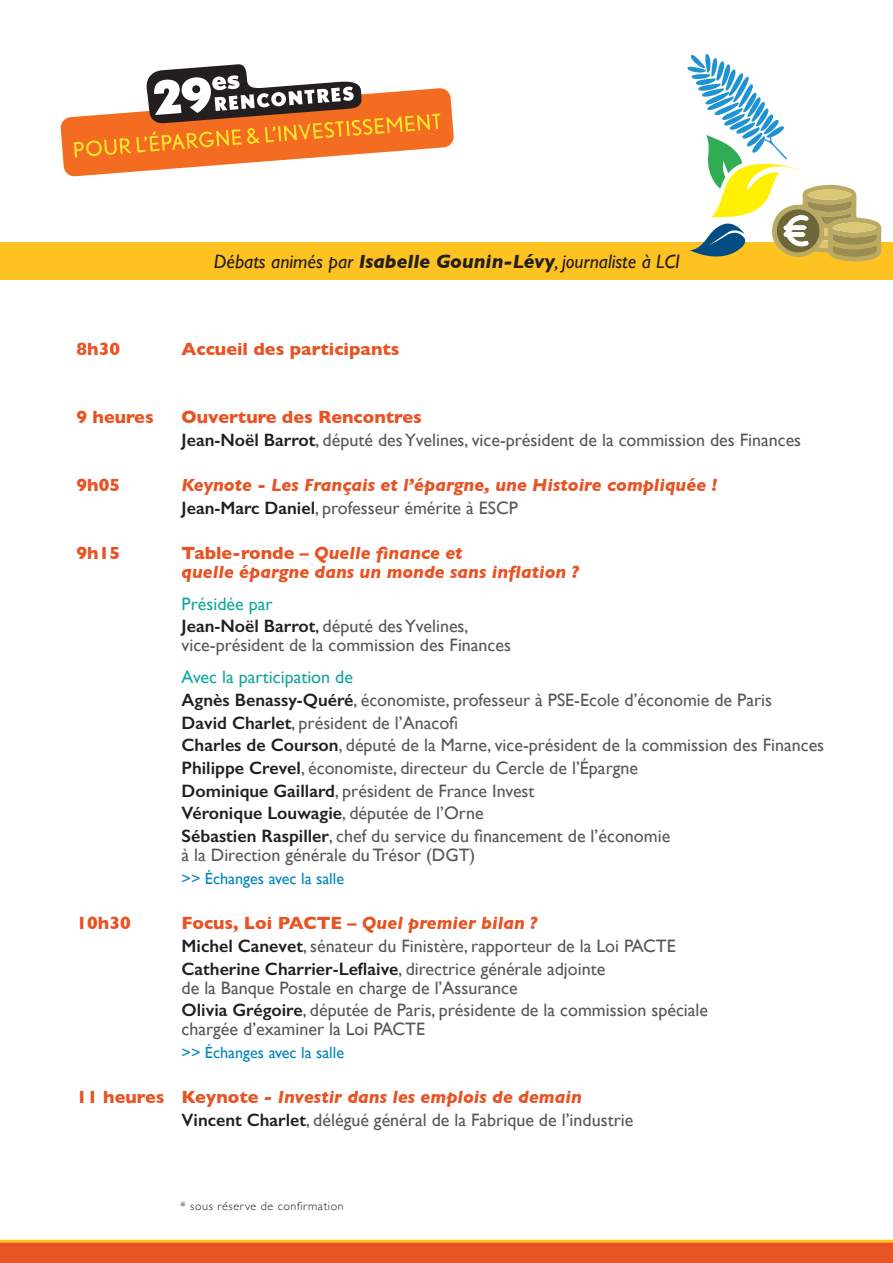
<style>
.page{position:relative;width:893px;height:1263px;background:#fff}
.page>*{position:absolute;margin:0;border:0;box-sizing:border-box;transform-origin:0 0}
.t1{font:italic 19.5px "Gill Sans";color:#231f20}
.t2{font:18px/18.9px "Gill Sans";color:#57585a}
.t3{font:italic 700 18px/18.9px "Gill Sans";color:#e85323}
.t4{font:700 18px "Gill Sans";color:#e85323}
.t5{font:600 18px "Gill Sans";color:#231f20}
.t6{font:18px "Gill Sans";color:#12a79d}
.t7{font:16.2px "Gill Sans";color:#0085b9}
.t8{font:300 12px "Gill Sans";letter-spacing:.05em;color:#231f20}
.s1{font-weight:700}
.s2{font-weight:600;color:#231f20}
.s3{font-style:normal}
.s4{color:#231f20}
.s5{font-weight:400;color:#57585a}
</style>
<div class="page">
<svg style="left:0;top:1239px;width:893px;height:24px;background:#eb6629"></svg>
<div style="left:0;top:242px;width:893px;height:38px;background:#fec221"></div>
<svg style="left:687px;top:54px;width:194px;height:208px"></svg>
<svg style="left:60px;top:64px;width:394px;height:113px"></svg>
<p class="t1" style="left:214px;top:250px;width:468px">Débats animés par <span class="s1">Isabelle Gounin-Lévy</span>, journaliste à LCI</p>
<p class="t4" style="left:77px;top:334px;width:45px">8h30</p>
<p class="t4" style="left:182px;top:334px;width:220px">Accueil des participants</p>
<p class="t4" style="left:77px;top:402px;width:79px">9 heures</p>
<p class="t4" style="left:182px;top:402px;width:242px">Ouverture des Rencontres</p>
<p class="t2" style="left:182px;top:430px;width:621px"><span class="s2">Jean-Noël Barrot</span>, député des Yvelines, vice-président de la commission des Finances</p>
<p class="t4" style="left:77px;top:471px;width:45px">9h05</p>
<p class="t3" style="left:182px;top:475px;width:537px">Keynote - Les Français et l’épargne, une Histoire compliquée !</p>
<p class="t2" style="left:182px;top:498px;width:338px"><span class="s2">Jean-Marc Daniel</span>, professeur émérite à ESCP</p>
<p class="t4" style="left:77px;top:539px;width:45px">9h15</p>
<p class="t3" style="left:182px;top:543px;width:399px"><span class="s3">Table-ronde</span> – Quelle finance et<br>quelle épargne dans un monde sans inflation ?</p>
<p class="t6" style="left:182px;top:593px;width:93px">Présidée par</p>
<p class="t2" style="left:182px;top:617px;width:331px"><span class="s2">Jean-Noël Barrot</span><span class="s4">,</span> député des Yvelines, vice-président de la commission des Finances</p>
<p class="t6" style="left:182px;top:666px;width:173px">Avec la participation de</p>
<p class="t2" style="left:182px;top:690px;width:592px"><span class="s2">Agnès Benassy-Quéré</span>, économiste, professeur à PSE-Ecole d’économie de Paris</p>
<p class="t2" style="left:182px;top:713px;width:278px"><span class="s2">David Charlet</span>, président de l’Anacofi</p>
<p class="t2" style="left:182px;top:735px;width:644px"><span class="s2">Charles de Courson</span>, député de la Marne, vice-président de la commission des Finances</p>
<p class="t2" style="left:182px;top:758px;width:458px"><span class="s2">Philippe Crevel</span>, économiste, directeur du Cercle de l’Épargne</p>
<p class="t2" style="left:182px;top:781px;width:354px"><span class="s2">Dominique Gaillard</span>, président de France Invest</p>
<p class="t5" style="left:182px;top:802px;width:304px">Véronique Louwagie<span class="s5">, députée de l’Orne</span></p>
<p class="t2" style="left:182px;top:826px;width:490px"><span class="s2">Sébastien Raspiller</span>, chef du service du financement de l’économie à la Direction générale du Trésor (DGT)</p>
<p class="t7" style="left:182px;top:869px;width:164px">&gt;&gt; Échanges avec la salle</p>
<p class="t4" style="left:77px;top:909px;width:56px">10h30</p>
<p class="t3" style="left:182px;top:913px;width:358px"><span class="s3">Focus, Loi PACTE</span> – Quel premier bilan ?</p>
<p class="t2" style="left:182px;top:936px;width:496px"><span class="s2">Michel Canevet</span>, sénateur du Finistère, rapporteur de la Loi PACTE</p>
<p class="t2" style="left:182px;top:959px;width:425px"><span class="s2">Catherine Charrier-Leflaive</span>, directrice générale adjointe de la Banque Postale en charge de l’Assurance</p>
<p class="t2" style="left:182px;top:1000px;width:528px"><span class="s2">Olivia Grégoire</span>, députée de Paris, présidente de la commission spéciale chargée d’examiner la Loi PACTE</p>
<p class="t7" style="left:182px;top:1043px;width:164px">&gt;&gt; Échanges avec la salle</p>
<p class="t3" style="left:77px;top:1088px;width:507px"><span class="s3">11 heures Keynote</span> - Investir dans les emplois de demain</p>
<p class="t2" style="left:182px;top:1110px;width:453px"><span class="s2">Vincent Charlet</span>, délégué général de la Fabrique de l’industrie</p>
<p class="t8" style="left:180px;top:1196px;width:165px">* sous réserve de confirmation</p>
</div>
